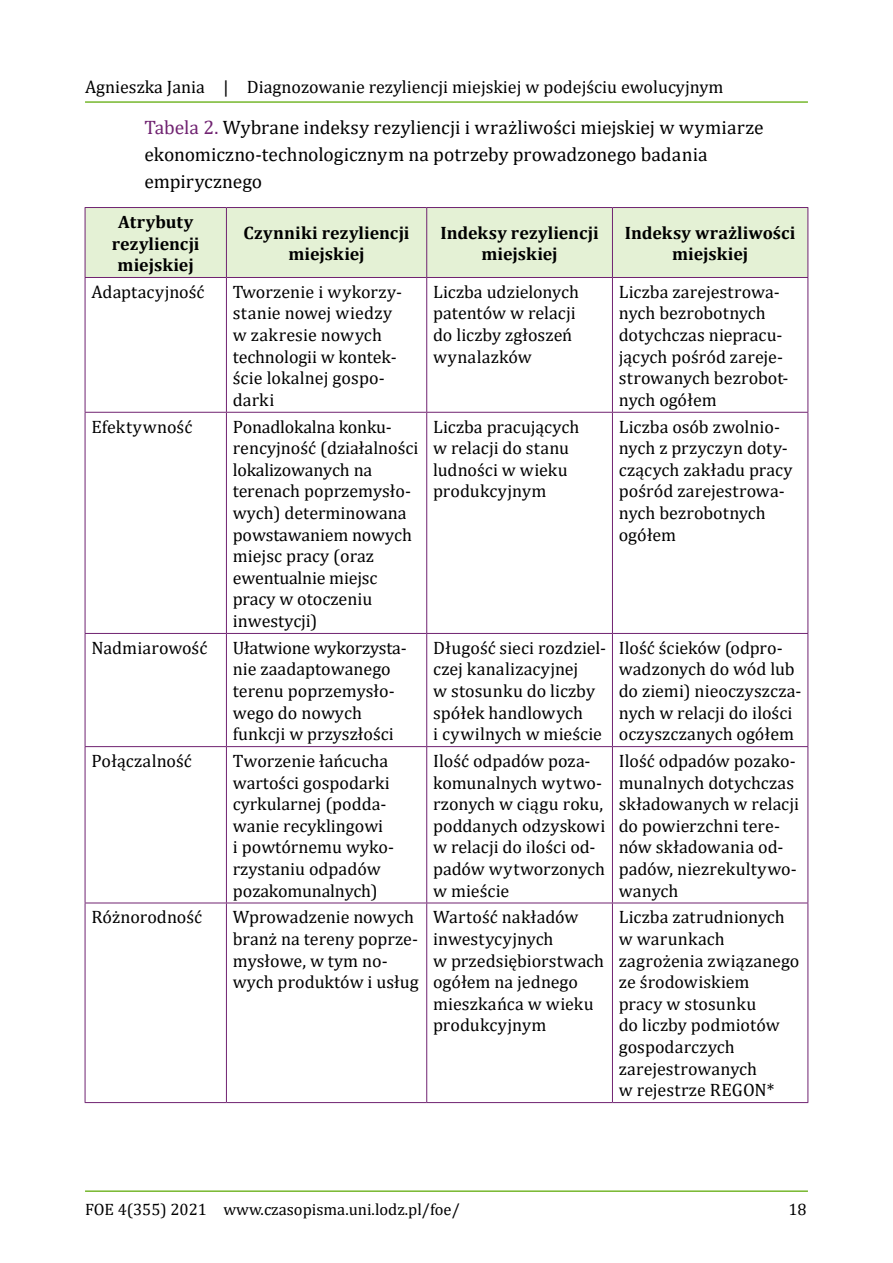
<style>
.page{position:relative;width:893px;height:1263px;background:#fff}
.page>*{position:absolute;margin:0;border:0;box-sizing:border-box;transform-origin:0 0}
.Tabela_tytuł{font:19.5px/27px "Cambria";color:#000}
.txt_lewo{font:18px/21.6px "Cambria";color:#000}
.Nagłówek{font:700 18px/21.6px "Cambria";letter-spacing:.005em;color:#000;text-align:center}
.t1{font:16.5px "Cambria";color:#000}
.s1{color:#702371}
</style>
<div class="page">
<hr style="left:85px;top:101px;width:723px;height:2px;background:#76b72d">
<hr style="left:85px;top:1190px;width:723px;height:2px;background:#76b72d">
<div style="left:86px;top:208px;width:721px;height:69px;background:#e4f1d5"></div>
<hr style="left:226px;top:208px;width:1px;height:69px;background:#702371">
<hr style="left:426px;top:208px;width:1px;height:69px;background:#702371">
<hr style="left:612px;top:208px;width:1px;height:69px;background:#702371">
<hr style="left:226px;top:278px;width:1px;height:134px;background:#702371">
<hr style="left:426px;top:278px;width:1px;height:134px;background:#702371">
<hr style="left:612px;top:278px;width:1px;height:134px;background:#702371">
<hr style="left:85px;top:412px;width:141px;height:1px;background:#702371">
<hr style="left:226px;top:412px;width:201px;height:1px;background:#702371">
<hr style="left:226px;top:413px;width:1px;height:220px;background:#702371">
<hr style="left:427px;top:412px;width:185px;height:1px;background:#702371">
<hr style="left:426px;top:413px;width:1px;height:220px;background:#702371">
<hr style="left:612px;top:412px;width:196px;height:1px;background:#702371">
<hr style="left:612px;top:413px;width:1px;height:220px;background:#702371">
<hr style="left:85px;top:633px;width:141px;height:1px;background:#702371">
<hr style="left:226px;top:633px;width:201px;height:1px;background:#702371">
<hr style="left:226px;top:634px;width:1px;height:112px;background:#702371">
<hr style="left:427px;top:633px;width:185px;height:1px;background:#702371">
<hr style="left:426px;top:634px;width:1px;height:112px;background:#702371">
<hr style="left:612px;top:633px;width:196px;height:1px;background:#702371">
<hr style="left:612px;top:634px;width:1px;height:112px;background:#702371">
<hr style="left:85px;top:746px;width:141px;height:1px;background:#702371">
<hr style="left:226px;top:746px;width:201px;height:1px;background:#702371">
<hr style="left:226px;top:747px;width:1px;height:156px;background:#702371">
<hr style="left:427px;top:746px;width:185px;height:1px;background:#702371">
<hr style="left:426px;top:747px;width:1px;height:156px;background:#702371">
<hr style="left:612px;top:746px;width:196px;height:1px;background:#702371">
<hr style="left:612px;top:747px;width:1px;height:156px;background:#702371">
<hr style="left:85px;top:903px;width:141px;height:1px;background:#702371">
<hr style="left:226px;top:903px;width:201px;height:1px;background:#702371">
<hr style="left:226px;top:903px;width:1px;height:199px;background:#702371">
<hr style="left:427px;top:903px;width:185px;height:1px;background:#702371">
<hr style="left:426px;top:903px;width:1px;height:199px;background:#702371">
<hr style="left:612px;top:903px;width:196px;height:1px;background:#702371">
<hr style="left:612px;top:903px;width:1px;height:199px;background:#702371">
<hr style="left:85px;top:1102px;width:141px;height:1px;background:#702371">
<hr style="left:226px;top:1102px;width:201px;height:1px;background:#702371">
<hr style="left:427px;top:1102px;width:185px;height:1px;background:#702371">
<hr style="left:612px;top:1102px;width:196px;height:1px;background:#702371">
<hr style="left:85px;top:207px;width:141px;height:1px;background:#702371">
<hr style="left:85px;top:208px;width:1px;height:69px;background:#702371">
<hr style="left:226px;top:207px;width:201px;height:1px;background:#702371">
<hr style="left:427px;top:207px;width:185px;height:1px;background:#702371">
<hr style="left:612px;top:207px;width:196px;height:1px;background:#702371">
<hr style="left:807px;top:208px;width:1px;height:69px;background:#702371">
<hr style="left:85px;top:277px;width:141px;height:1px;background:#702371">
<hr style="left:85px;top:278px;width:1px;height:134px;background:#702371">
<hr style="left:226px;top:277px;width:201px;height:1px;background:#702371">
<hr style="left:427px;top:277px;width:185px;height:1px;background:#702371">
<hr style="left:612px;top:277px;width:196px;height:1px;background:#702371">
<hr style="left:807px;top:278px;width:1px;height:134px;background:#702371">
<hr style="left:85px;top:413px;width:1px;height:220px;background:#702371">
<hr style="left:807px;top:413px;width:1px;height:220px;background:#702371">
<hr style="left:85px;top:634px;width:1px;height:112px;background:#702371">
<hr style="left:807px;top:634px;width:1px;height:112px;background:#702371">
<hr style="left:85px;top:747px;width:1px;height:156px;background:#702371">
<hr style="left:807px;top:747px;width:1px;height:156px;background:#702371">
<hr style="left:85px;top:903px;width:1px;height:199px;background:#702371">
<hr style="left:807px;top:903px;width:1px;height:199px;background:#702371">
<p class="txt_lewo" style="left:85px;top:76px;width:640px">Agnieszka Jania | Diagnozowanie rezyliencji miejskiej w podejściu ewolucyjnym</p>
<p class="Tabela_tytuł" style="left:145px;top:114px;width:621px"><span class="s1">Tabela 2.</span> Wybrane indeksy rezyliencji i wrażliwości miejskiej w wymiarze ekonomiczno‑technologicznym na potrzeby prowadzonego badania empirycznego</p>
<p class="Nagłówek" style="left:112px;top:210px;width:89px">Atrybuty rezyliencji miejskiej</p>
<p class="Nagłówek" style="left:244px;top:221px;width:168px">Czynniki rezyliencji miejskiej</p>
<p class="Nagłówek" style="left:440px;top:221px;width:160px">Indeksy rezyliencji miejskiej</p>
<p class="Nagłówek" style="left:625px;top:221px;width:172px">Indeksy wrażliwości miejskiej</p>
<p class="txt_lewo" style="left:91px;top:281px;width:115px">Adaptacyjność</p>
<p class="txt_lewo" style="left:233px;top:281px;width:171px">Tworzenie i wykorzy&shy;stanie nowej wiedzy w zakresie nowych technologii w kontek&shy;ście lokalnej gospo&shy;darki</p>
<p class="txt_lewo" style="left:433px;top:281px;width:147px">Liczba udzielonych patentów w relacji do liczby zgłoszeń wynalazków</p>
<p class="txt_lewo" style="left:619px;top:281px;width:171px">Liczba zarejestrowa&shy;nych bezrobotnych dotychczas niepracu&shy;jących pośród zareje&shy;strowanych bezrobot&shy;nych ogółem</p>
<p class="txt_lewo" style="left:91px;top:416px;width:102px">Efektywność</p>
<p class="txt_lewo" style="left:233px;top:416px;width:187px">Ponadlokalna konku&shy;rencyjność (działalności lokalizowanych na terenach poprzemysło&shy;wych) determinowana powstawaniem nowych miejsc pracy (oraz ewentualnie miejsc pracy w otoczeniu inwestycji)</p>
<p class="txt_lewo" style="left:433px;top:416px;width:148px">Liczba pracujących w relacji do stanu ludności w wieku produkcyjnym</p>
<p class="txt_lewo" style="left:619px;top:416px;width:175px">Liczba osób zwolnio&shy;nych z przyczyn doty&shy;czących zakładu pracy pośród zarejestrowa&shy;nych bezrobotnych ogółem</p>
<p class="txt_lewo" style="left:91px;top:637px;width:117px">Nadmiarowość</p>
<p class="txt_lewo" style="left:233px;top:637px;width:175px">Ułatwione wykorzysta&shy;nie zaadaptowanego terenu poprzemysło&shy;wego do nowych funkcji w przyszłości</p>
<p class="txt_lewo" style="left:433px;top:637px;width:174px">Długość sieci rozdziel&shy;czej kanalizacyjnej<br>w stosunku do liczby spółek handlowych<br>i cywilnych w mieście</p>
<p class="txt_lewo" style="left:619px;top:637px;width:184px">Ilość ścieków (odpro&shy;wadzonych do wód lub do ziemi) nieoczyszcza&shy;nych w relacji do ilości oczyszczanych ogółem</p>
<p class="txt_lewo" style="left:91px;top:750px;width:102px">Połączalność</p>
<p class="txt_lewo" style="left:233px;top:750px;width:163px">Tworzenie łańcucha wartości gospodarki cyrkularnej (podda&shy;wanie recyklingowi<br>i powtórnemu wyko&shy;rzystaniu odpadów pozakomunalnych)</p>
<p class="txt_lewo" style="left:433px;top:750px;width:174px">Ilość odpadów poza&shy;komunalnych wytwo&shy;rzonych w ciągu roku, poddanych odzyskowi w relacji do ilości od&shy;padów wytworzonych w mieście</p>
<p class="txt_lewo" style="left:619px;top:750px;width:182px">Ilość odpadów pozako&shy;munalnych dotychczas składowanych w relacji do powierzchni tere&shy;nów składowania od&shy;padów, niezrekultywo&shy;wanych</p>
<p class="txt_lewo" style="left:91px;top:906px;width:112px">Różnorodność</p>
<p class="txt_lewo" style="left:233px;top:906px;width:187px">Wprowadzenie nowych branż na tereny poprze&shy;mysłowe, w tym no&shy;wych produktów i usług</p>
<p class="txt_lewo" style="left:433px;top:906px;width:173px">Wartość nakładów inwestycyjnych<br>w przedsiębiorstwach ogółem na jednego mieszkańca w wieku produkcyjnym</p>
<p class="txt_lewo" style="left:619px;top:906px;width:182px">Liczba zatrudnionych w warunkach zagrożenia związanego ze środowiskiem<br>pracy w stosunku<br>do liczby podmiotów gospodarczych zarejestrowanych<br>w rejestrze REGON*</p>
<p class="t1" style="left:85px;top:1199px;width:376px">FOE 4(355) 2021 www.czasopisma.uni.lodz.pl/foe/</p>
<p class="t1" style="left:788px;top:1199px;width:20px">18</p>
</div>
